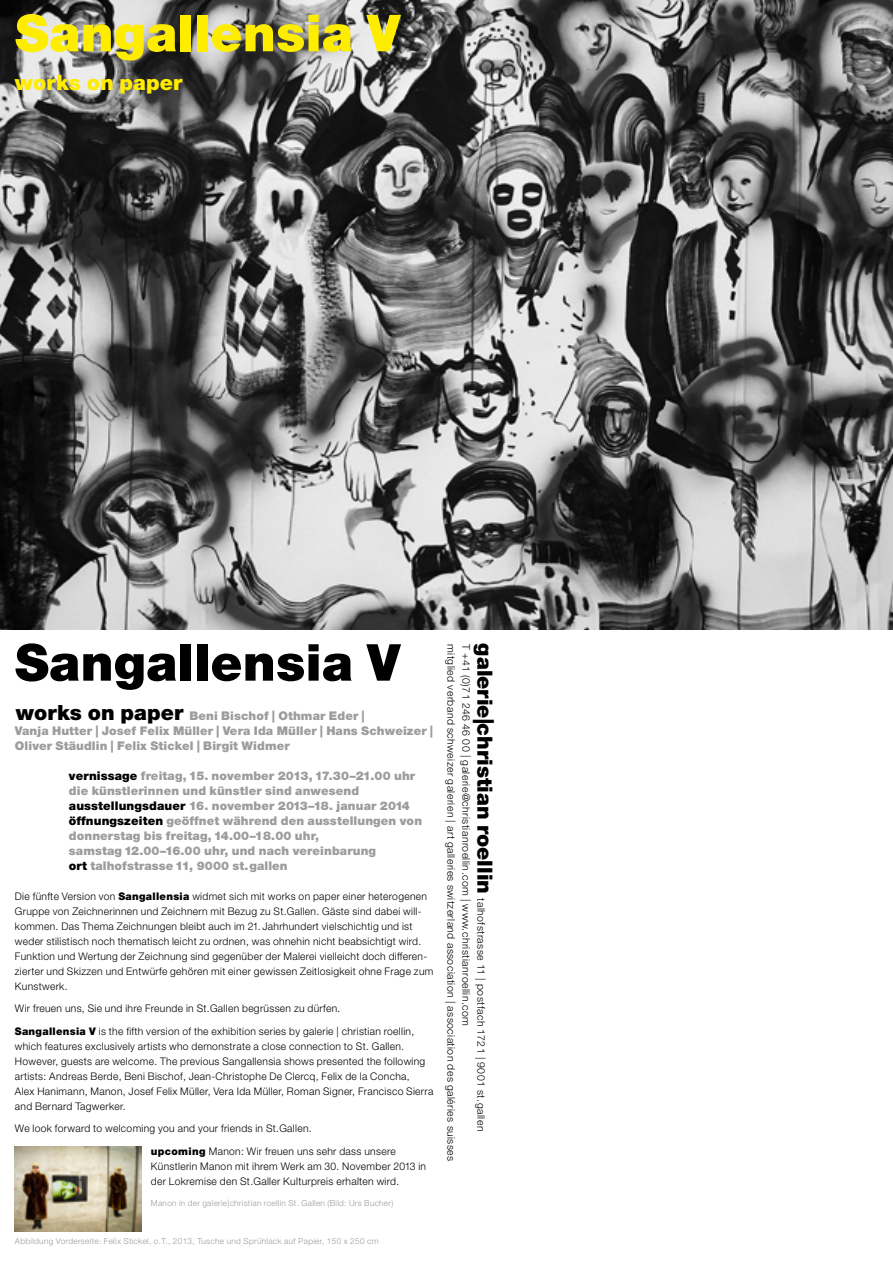
<style>
.page{position:relative;width:893px;height:1263px;background:#fff}
.page>*{position:absolute;margin:0;border:0;box-sizing:border-box;transform-origin:0 0}
.t1{font:900 51px "Helvetica Neue LT Std";letter-spacing:.005em;color:#ffed00}
.t2{font:900 51px "Helvetica Neue LT Std";letter-spacing:.005em;color:#000}
.t3{font:900 21px "Helvetica Neue LT Std";letter-spacing:.005em;color:#ffed00}
.t4{font:900 12px/15px "Helvetica Neue LT Std";letter-spacing:.01em;color:#9c9c9d}
.t5{font:300 10.5px/15px "Helvetica Neue LT Std";letter-spacing:.03em;color:#000}
.t6{font:300 8.25px "Helvetica Neue LT Std";letter-spacing:.04em;color:#9c9c9d}
.s1{font-size:21px;color:#000}
.s2{color:#000}
.s3{font-weight:900}
.s4{font-weight:900;font-size:21px}
</style>
<div class="page">
<img style="left:0;top:0;width:893px;height:629px">
<img style="left:15px;top:1146px;width:127px;height:85px">
<h1 class="t1" style="left:15px;top:3px;width:387px">Sangallensia V</h1>
<h2 class="t3" style="left:15px;top:70px;width:169px">works on paper</h2>
<h1 class="t2" style="left:15px;top:632px;width:387px">Sangallensia V</h1>
<p class="t4" style="left:15px;top:708px;width:419px"><span class="s1">works on paper</span> Beni Bischof | Othmar Eder |<br>Vanja Hutter | Josef Felix Müller | Vera Ida Müller | Hans Schweizer |<br>Oliver Stäudlin | Felix Stickel | Birgit Widmer</p>
<p class="t4" style="left:69px;top:768px;width:355px"><span class="s2">vernissage</span> freitag, 15. november 2013, 17.30–21.00 uhr die künstlerinnen und künstler sind anwesend <span class="s2">ausstellungsdauer</span> 16. november 2013–18. januar 2014 <span class="s2">öffnungszeiten</span> geöffnet während den ausstellungen von donnerstag bis freitag, 14.00–18.00 uhr,<br>samstag 12.00–16.00 uhr, und nach vereinbarung<br><span class="s2">ort</span> talhofstrasse 11, 9000 st. gallen</p>
<p class="t5" style="left:15px;top:888px;width:420px">Die fünfte Version von <span class="s3">Sangallensia</span> widmet sich mit works on paper einer heterogenen Gruppe von Zeichnerinnen und Zeichnern mit Bezug zu St.Gallen. Gäste sind dabei will&shy;kommen. Das Thema Zeichnungen bleibt auch im 21. Jahrhundert vielschichtig und ist weder stilistisch noch thematisch leicht zu ordnen, was ohnehin nicht beabsichtigt wird.<br>Funktion und Wertung der Zeichnung sind gegenüber der Malerei vielleicht doch differen&shy;zierter und Skizzen und Entwürfe gehören mit einer gewissen Zeitlosigkeit ohne Frage zum Kunstwerk.</p>
<p class="t5" style="left:15px;top:997px;width:401px;line-height:22.5px">Wir freuen uns, Sie und ihre Freunde in St.Gallen begrüssen zu dürfen.<br><span class="s3">Sangallensia V</span> is the fifth version of the exhibition series by galerie | christian roellin,</p>
<p class="t5" style="left:15px;top:1038px;width:420px">which features exclusively artists who demonstrate a close connection to St. Gallen.<br>However, guests are welcome. The previous Sangallensia shows presented the following artists: Andreas Berde, Beni Bischof, Jean-Christophe De Clercq, Felix de la Concha,<br>Alex Hanimann, Manon, Josef Felix Müller, Vera Ida Müller, Roman Signer, Francisco Sierra and Bernard Tagwerker.</p>
<p class="t5" style="left:151px;top:1117px;width:246px;line-height:22.5px;text-indent:-136px">We look forward to welcoming you and your friends in St.Gallen.<br><span class="s3">upcoming</span> Manon: Wir freuen uns sehr dass unsere</p>
<p class="t5" style="left:151px;top:1158px;width:277px">Künstlerin Manon mit ihrem Werk am 30. November 2013 in der Lokremise den St.Galler Kulturpreis erhalten wird.</p>
<p class="t6" style="left:151px;top:1198px;width:244px">Manon in der galerie|christian roellin St. Gallen (Bild: Urs Bucher)</p>
<p class="t6" style="left:15px;top:1236px;width:365px">Abbildung Vorderseite: Felix Stickel, o.T., 2013, Tusche und Sprühlack auf Papier, 150 x 250 cm</p>
<p class="t5" style="left:489px;top:643px;width:489px;rotate:90deg"><span class="s4">galerie|christian roellin</span> talhofstrasse 11 | postfach 1721 | 9001 st. gallen</p>
<p class="t5" style="left:459px;top:644px;width:518px;rotate:90deg">mitglied verband schweizer galerien | art galleries switzerland association | association des galéries suisses</p>
<p class="t5" style="left:474px;top:644px;width:383px;rotate:90deg">T +41 (0)71 246 46 00 | galerie@christianroellin.com | www.christianroellin.com</p>
</div>
